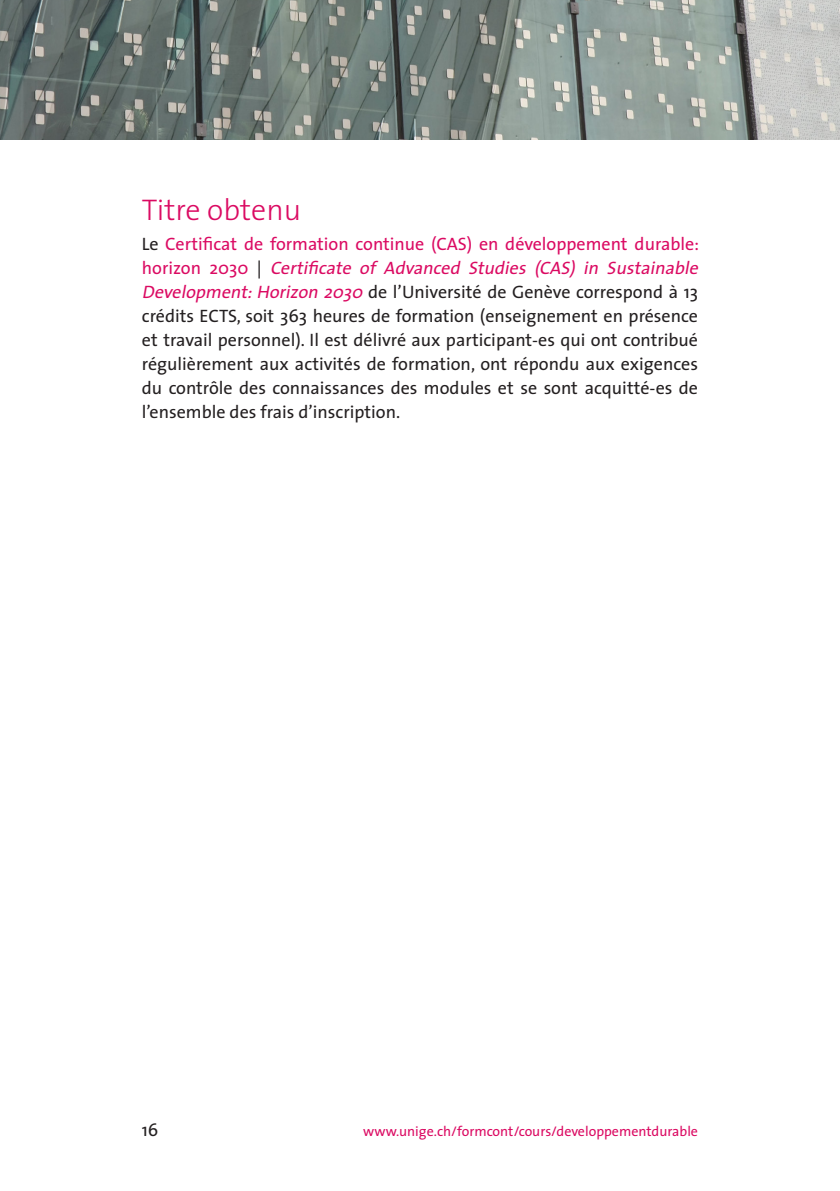
<style>
.page{position:relative;width:840px;height:1191px;background:#fff}
.page>*{position:absolute;margin:0;border:0;box-sizing:border-box;transform-origin:0 0}
.texte{font:300 30px "The Sans";color:#db0a62}
.texte-2{font:18px/24px "The Sans";color:#231f20}
.t1{font:14px "The Sans";color:#db0a62}
.s1{color:#db0a62}
.s2{font-style:italic;color:#db0a62}
</style>
<div class="page">
<img style="left:0;top:0;width:839px;height:140px">
<p class="texte" style="left:142px;top:185px;width:161px">Titre obtenu</p>
<p class="texte-2" style="left:142px;top:231px;width:562px">Le <span class="s1">Certificat de formation continue (CAS) en développement durable: h o r i z o n 2 0 3 0</span> | <span class="s2">Certificate of Advanced Studies (CAS) in Sustainable Development:Horizon2030</span>de l’Université de Genève correspond à 13 crédits ECTS, soit 363 heures de formation (enseignement en présence et travail personnel). Il est délivré aux participant-es qui ont contribué régulièrement aux activités de formation, ont répondu aux exigences du contrôle des connaissances des modules et se sont acquitté-es de l’ensemble des frais d’inscription.</p>
<p class="texte-2" style="left:142px;top:1117px;width:18px">16</p>
<p class="t1" style="left:363px;top:1119px;width:336px">www.unige.ch/formcont/cours/developpementdurable</p>
</div>
